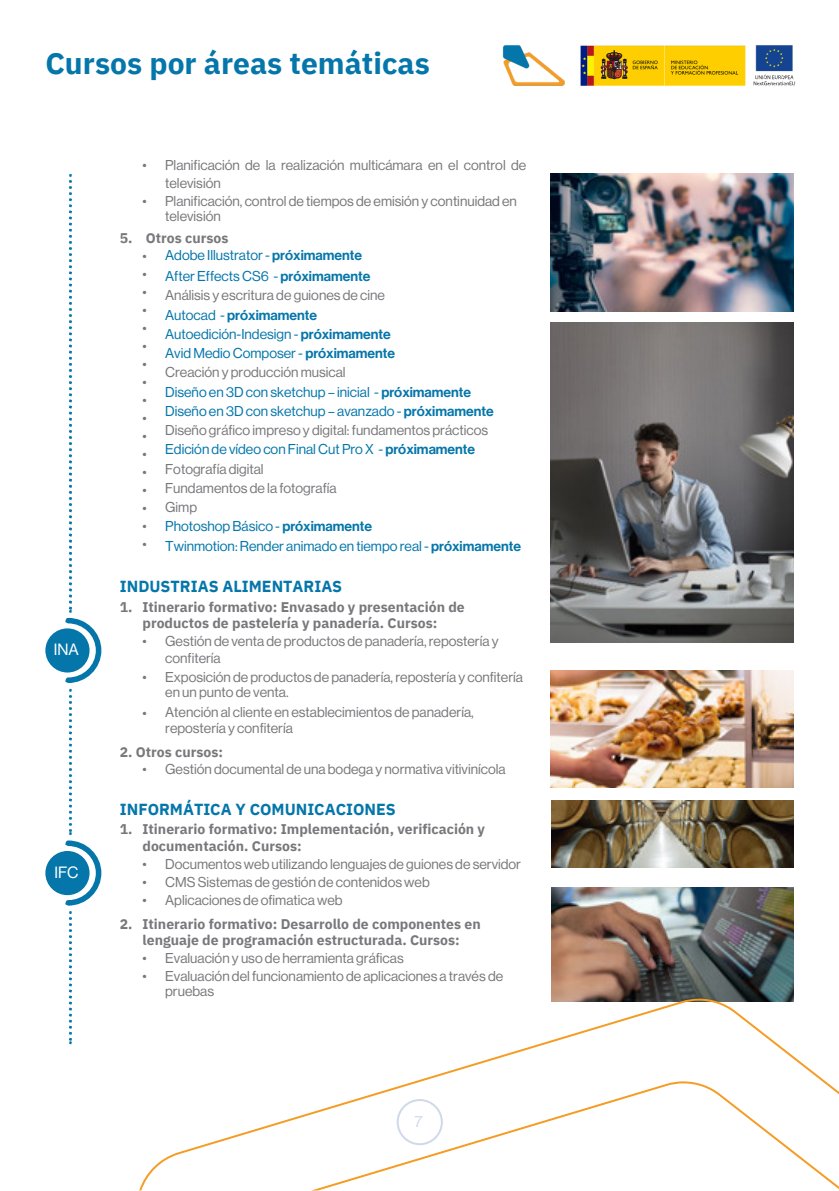
<style>
.page{position:relative;width:839px;height:1191px;background:#fff}
.page>*{position:absolute;margin:0;border:0;box-sizing:border-box;transform-origin:0 0}
.t1{font:700 30px "IBM Plex Sans";color:#0476aa}
.t2{font:700 16px "IBM Plex Sans";color:#0476aa}
.t3{font:16px "Neue Haas Display";color:#fff}
.t4{font:16px "Neue Haas Display";color:#cfd9ea}
.t5{font:14px/18px "Neue Haas Display";color:#78777b}
.t6{font:14px/19.4px "Neue Haas Display";color:#0476aa}
.t7{font:700 14px/16.4px "IBM Plex Sans";color:#78777b}
.t8{font:14px "Neue Haas Display Mediu";color:#0476aa}
.s1{font-family:"Neue Haas Display Mediu"}
.s2{font-family:"Neue Haas Display"}
.s3{color:#78777b}
</style>
<div class="page">
<div style="left:45px;top:628px;width:45px;height:45px;background:#0476aa;border-radius:50%"></div>
<div style="left:45px;top:851px;width:45px;height:44px;background:#0476aa;border-radius:50%"></div>
<svg style="left:65px;top:689px;width:36px;height:355px"></svg>
<img style="left:550px;top:323px;width:243px;height:319px">
<svg style="left:65px;top:174px;width:36px;height:509px"></svg>
<img style="left:550px;top:670px;width:243px;height:117px">
<img style="left:551px;top:800px;width:242px;height:68px">
<img style="left:551px;top:888px;width:242px;height:111px">
<img style="left:550px;top:174px;width:243px;height:138px">
<svg style="left:139px;top:999px;width:699px;height:192px"></svg>
<img style="left:502px;top:45px;width:294px;height:41px">
<h1 class="t1" style="left:45px;top:43px;width:386px">Cursos por áreas temáticas</h1>
<p class="t5" style="left:165px;top:156px;width:362px">Planificación de la realización multicámara en el control de televisión<br>Planificación, control de tiempos de emisión y continuidad en</p>
<p class="t5" style="left:165px;top:207px;width:57px">televisión</p>
<p class="t6" style="left:165px;top:245px;width:207px;line-height:21px">Adobe Illustrator - <span class="s1">próximamente<br></span>After Effects CS6 - <span class="s1">próximamente</span></p>
<p class="t5" style="left:165px;top:287px;width:221px">Análisis y escritura de guiones de cine</p>
<p class="t8" style="left:165px;top:308px;width:153px"><span class="s2">Autocad -</span> próximamente</p>
<p class="t6" style="left:165px;top:324px;width:357px">Autoedición-Indesign - <span class="s1">próximamente<br></span>Avid Medio Composer - <span class="s1">próximamente<br></span><span class="s3">Creación y producción musical<br></span>Diseño en 3D con sketchup – inicial - <span class="s1">próximamente<br></span>Diseño en 3D con sketchup – avanzado - <span class="s1">próximamente </span><span class="s3">Diseño gráfico impreso y digital: fundamentos prácticos </span>Edición de vídeo con Final Cut Pro X - <span class="s1">próximamente </span><span class="s3">Fotografía digital<br>Fundamentos de la fotografía<br>Gimp<br></span>Photoshop Básico - <span class="s1">próximamente<br></span>Twinmotion: Render animado en tiempo real - <span class="s1">próximamente</span></p>
<p class="t5" style="left:142px;top:156px;width:6px">•</p>
<p class="t5" style="left:142px;top:192px;width:6px">•</p>
<p class="t7" style="left:120px;top:230px;width:110px">5. Otros cursos</p>
<p class="t5" style="left:142px;top:247px;width:6px;text-align:justify">• • • • • • • • • • • • • • • • •</p>
<p class="t2" style="left:120px;top:576px;width:224px">INDUSTRIAS ALIMENTARIAS</p>
<p class="t3" style="left:54px;top:642px;width:27px">INA</p>
<p class="t3" style="left:54px;top:865px;width:26px">IFC</p>
<p class="t7" style="left:120px;top:599px;width:14px">1.</p>
<p class="t7" style="left:142px;top:598px;width:324px">Itinerario formativo: Envasado y presentación de productos de pastelería y panadería. Cursos:</p>
<p class="t5" style="left:165px;top:633px;width:335px;line-height:16.4px">Gestión de venta de productos de panadería, repostería y confitería</p>
<p class="t5" style="left:165px;top:670px;width:359px;line-height:15px">Exposición de productos de panadería, repostería y confitería en un punto de venta.</p>
<p class="t5" style="left:165px;top:704px;width:310px;line-height:16.4px">Atención al cliente en establecimientos de panadería, repostería y confitería</p>
<p class="t5" style="left:165px;top:761px;width:342px">Gestión documental de una bodega y normativa vitivinícola</p>
<p class="t5" style="left:142px;top:633px;width:6px">•</p>
<p class="t5" style="left:142px;top:669px;width:6px">•</p>
<p class="t5" style="left:142px;top:705px;width:6px">•</p>
<p class="t7" style="left:120px;top:743px;width:105px">2. Otros cursos:</p>
<p class="t5" style="left:142px;top:761px;width:6px">•</p>
<p class="t2" style="left:120px;top:798px;width:277px">INFORMÁTICA Y COMUNICACIONES</p>
<p class="t7" style="left:120px;top:821px;width:14px">1.</p>
<p class="t7" style="left:120px;top:915px;width:14px">2.</p>
<p class="t7" style="left:142px;top:821px;width:344px">Itinerario formativo: Implementación, verificación y documentación. Cursos:</p>
<p class="t5" style="left:142px;top:855px;width:6px;text-align:justify">• • •</p>
<p class="t5" style="left:165px;top:855px;width:357px">Documentos web utilizando lenguajes de guiones de servidor<br>CMS Sistemas de gestión de contenidos web<br>Aplicaciones de ofimatica web</p>
<p class="t7" style="left:142px;top:915px;width:340px">Itinerario formativo: Desarrollo de componentes en lenguaje de programación estructurada. Cursos:</p>
<p class="t5" style="left:142px;top:950px;width:6px">• •</p>
<p class="t5" style="left:165px;top:950px;width:339px">Evaluación y uso de herramienta gráficas<br>Evaluación del funcionamiento de aplicaciones a través de</p>
<p class="t5" style="left:165px;top:983px;width:50px">pruebas</p>
<p class="t4" style="left:414px;top:1114px;width:10px">7</p>
</div>
